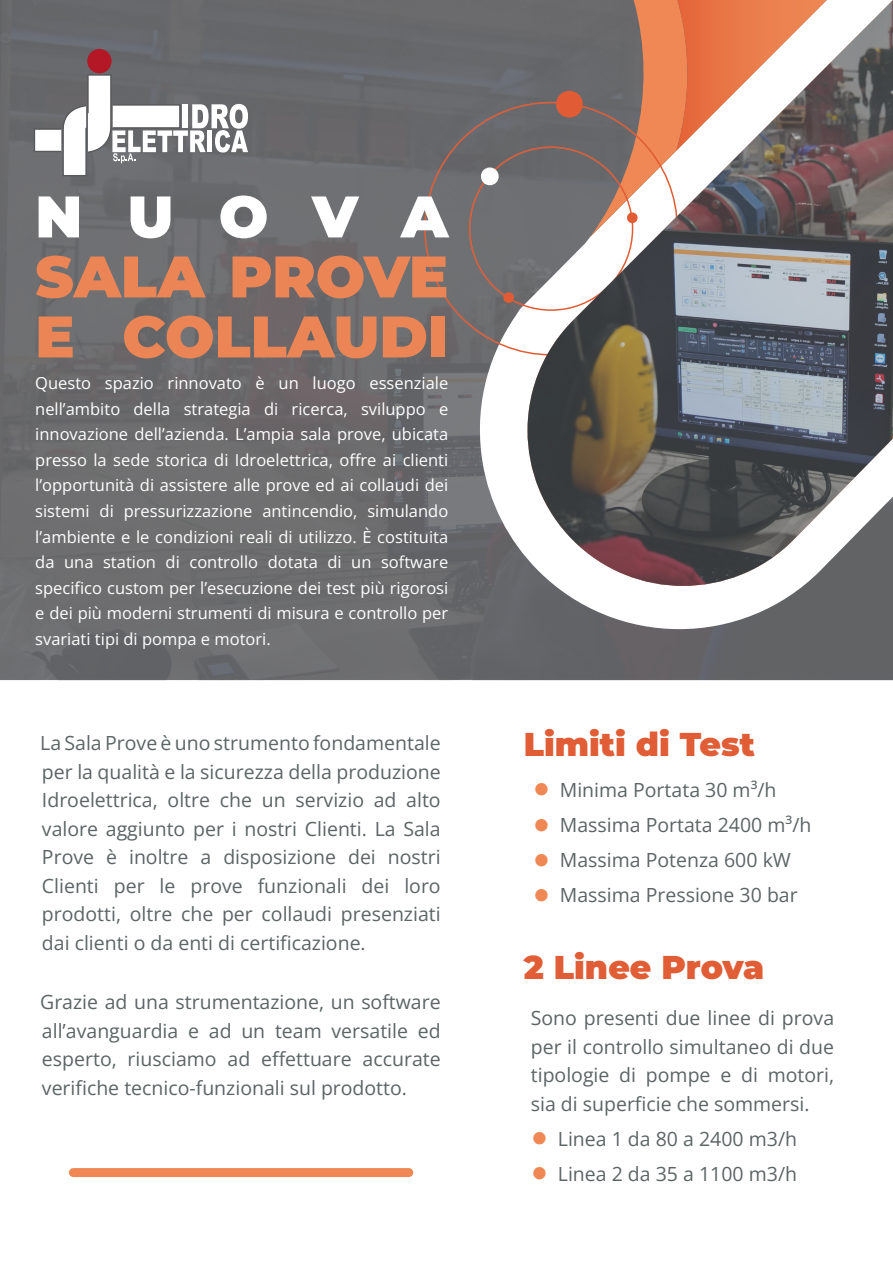
<style>
.page{position:relative;width:893px;height:1263px;background:#fff}
.page>*{position:absolute;margin:0;border:0;box-sizing:border-box;transform-origin:0 0}
.t1{font:100 58.5px/60px "Montserrat";color:#eb8555;text-align:justify}
.t2{font:100 33px "Montserrat";color:#e05d35}
.Body_Text{font:19.5px/28.5px "Open Sans";color:#5c6465;text-align:justify}
.t3{font:16.5px/25.5px "Open Sans";color:#fff;text-align:justify}
.s1{color:#fff}
.s2{font-family:"Arial";font-size:49.5px;color:#ef8854}
</style>
<div class="page">
<div style="left:73px;top:1168px;width:336px;height:9px;background:#ef8854"></div>
<img style="left:0;top:0;width:893px;height:680px">
<svg style="left:474px;top:356px;width:419px;height:273px"></svg>
<svg style="left:424px;top:102px;width:88px;height:254px;background:#726e70"></svg>
<svg style="left:469px;top:0;width:43px;height:329px;background:#706e6f"></svg>
<svg style="left:512px;top:0;width:15px;height:586px"></svg>
<img style="left:527px;top:0;width:366px;height:586px">
<svg style="left:34px;top:74px;width:214px;height:102px"></svg>
<div style="left:87px;top:49px;width:25px;height:24px;background:#b41725;border-radius:50%"></div>
<p class="t1" style="left:35px;top:185px;width:415px"><span class="s1">NUOVA </span>SALA PROVE E COLLAUDI</p>
<p class="t3" style="left:35px;top:370px;width:415px">Questo spazio rinnovato è un luogo essenziale nell’ambito della strategia di ricerca, sviluppo e innovazione dell’azienda. L’ampia sala prove, ubicata presso la sede storica di Idroelettrica, offre ai clienti l’opportunità di assistere alle prove ed ai collaudi dei sistemi di pressurizzazione antincendio, simulando l’ambiente e le condizioni reali di utilizzo. È costituita da una station di controllo dotata di un software specifico custom per l’esecuzione dei test più rigorosi e dei più moderni strumenti di misura e controllo per svariati tipi di pompa e motori.</p>
<p class="Body_Text" style="left:40px;top:728px;width:402px">La Sala Prove è uno strumento fondamentale per la qualità e la sicurezza della produzione Idroelettrica, oltre che un servizio ad alto valore aggiunto per i nostri Clienti. La Sala Prove è inoltre a disposizione dei nostri Clienti per le prove funzionali dei loro prodotti, oltre che per collaudi presenziati dai clienti o da enti di certificazione.</p>
<p class="Body_Text" style="left:40px;top:987px;width:402px">Grazie ad una strumentazione, un software all’avanguardia e ad un team versatile ed esperto, riusciamo ad effettuare accurate verifiche tecnico-funzionali sul prodotto.</p>
<p class="t2" style="left:524px;top:722px;width:233px">Limiti di Test</p>
<p class="Body_Text" style="left:533px;top:775px;width:245px"><span class="s2">•</span> Minima Portata 30 m³/h</p>
<p class="Body_Text" style="left:533px;top:810px;width:280px"><span class="s2">•</span> Massima Portata 2400 m³/h</p>
<p class="Body_Text" style="left:533px;top:845px;width:259px"><span class="s2">•</span> Massima Potenza 600 kW</p>
<p class="Body_Text" style="left:533px;top:880px;width:266px"><span class="s2">•</span> Massima Pressione 30 bar</p>
<p class="t2" style="left:524px;top:946px;width:242px">2 Linee Prova</p>
<p class="Body_Text" style="left:531px;top:1003px;width:305px">Sono presenti due linee di prova per il controllo simultaneo di due tipologie di pompe e di motori, sia di superficie che sommersi.</p>
<p class="Body_Text" style="left:531px;top:1124px;width:268px"><span class="s2">•</span> Linea 1 da 80 a 2400 m3/h</p>
<p class="Body_Text" style="left:531px;top:1159px;width:268px"><span class="s2">•</span> Linea 2 da 35 a 1100 m3/h</p>
</div>
